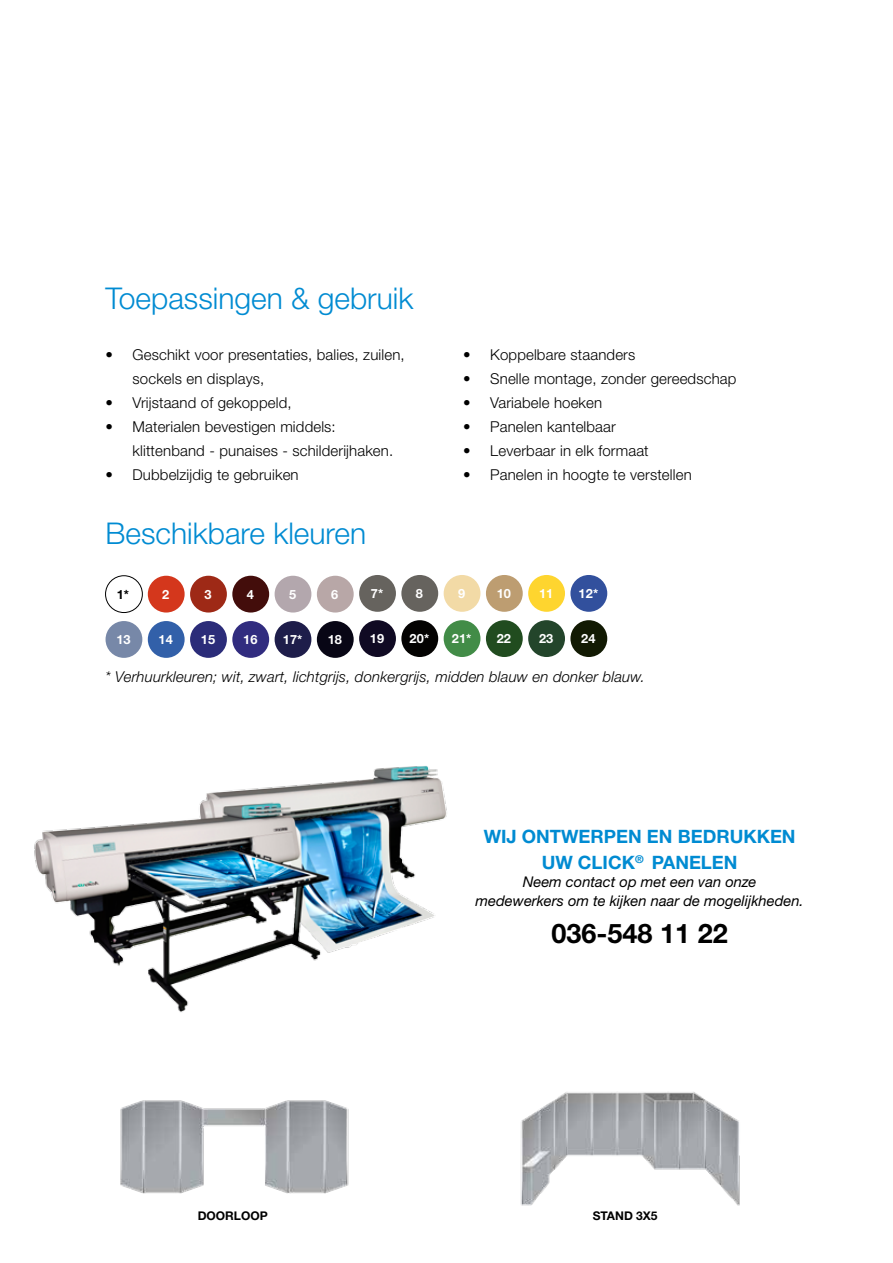
<style>
.page{position:relative;width:893px;height:1263px;background:#fff}
.page>*{position:absolute;margin:0;border:0;box-sizing:border-box;transform-origin:0 0}
.t1{font:300 30px "Helvetica Neue LT Std";color:#008bd2}
.t2{font:700 27px "Helvetica Neue LT Std";color:#000}
.t3{font:700 18.45px/25.8px "Helvetica Neue LT Std";color:#008bd2;text-align:center}
.t4{font:300 15px/24px "Helvetica Neue LT Std";letter-spacing:.01em;color:#000}
.t5{font:italic 300 15px "Helvetica Neue LT Std";letter-spacing:.01em;color:#000}
.t6{font:italic 14.7px/18.5px "Helvetica Neue LT Std";color:#000;text-align:center}
.t7{font:700 12.75px "Helvetica Neue LT Std";letter-spacing:.01em;color:#fff}
.t8{font:700 12.75px "Helvetica Neue LT Std";color:#000}
.t9{font:700 12px "Helvetica Neue LT Std";color:#000}
</style>
<div class="page">
<div style="left:105px;top:575px;width:38px;height:38px;border:1px solid #000;border-radius:50%"></div>
<div style="left:106px;top:621px;width:36px;height:37px;background:#7788a8;border-radius:50%"></div>
<div style="left:148px;top:576px;width:37px;height:36px;background:#d4371c;border-radius:50%"></div>
<div style="left:148px;top:621px;width:37px;height:37px;background:#3260a9;border-radius:50%"></div>
<div style="left:190px;top:576px;width:37px;height:36px;background:#9e2916;border-radius:50%"></div>
<div style="left:190px;top:621px;width:37px;height:37px;background:#2b2c79;border-radius:50%"></div>
<div style="left:232px;top:576px;width:37px;height:36px;background:#430d0b;border-radius:50%"></div>
<div style="left:232px;top:621px;width:37px;height:37px;background:#312c7f;border-radius:50%"></div>
<div style="left:275px;top:576px;width:36px;height:36px;background:#b3a7ad;border-radius:50%"></div>
<div style="left:275px;top:621px;width:36px;height:37px;background:#1e1d4a;border-radius:50%"></div>
<div style="left:317px;top:576px;width:37px;height:36px;background:#b8a7a7;border-radius:50%"></div>
<div style="left:317px;top:621px;width:37px;height:37px;background:#080615;border-radius:50%"></div>
<div style="left:359px;top:575px;width:37px;height:37px;background:#66635e;border-radius:50%"></div>
<div style="left:359px;top:620px;width:37px;height:37px;background:#100a23;border-radius:50%"></div>
<div style="left:401px;top:575px;width:37px;height:37px;background:#66635e;border-radius:50%"></div>
<div style="left:401px;top:620px;width:37px;height:37px;background:#040302;border-radius:50%"></div>
<div style="left:444px;top:575px;width:36px;height:37px;background:#f2daa6;border-radius:50%"></div>
<div style="left:444px;top:620px;width:36px;height:37px;background:#428c47;border-radius:50%"></div>
<div style="left:486px;top:575px;width:37px;height:37px;background:#bd9d71;border-radius:50%"></div>
<div style="left:486px;top:620px;width:37px;height:37px;background:#214c1f;border-radius:50%"></div>
<div style="left:528px;top:575px;width:37px;height:37px;background:#fed52f;border-radius:50%"></div>
<div style="left:528px;top:620px;width:37px;height:37px;background:#23452b;border-radius:50%"></div>
<div style="left:570px;top:575px;width:37px;height:37px;background:#32509d;border-radius:50%"></div>
<div style="left:570px;top:620px;width:37px;height:37px;background:#121a03;border-radius:50%"></div>
<img style="left:34px;top:766px;width:413px;height:246px">
<img style="left:120px;top:1100px;width:229px;height:94px">
<img style="left:520px;top:1092px;width:220px;height:114px">
<h1 class="t1" style="left:106px;top:280px;width:309px">Toepassingen &amp; gebruik</h1>
<p class="t4" style="left:133px;top:342px;width:274px;text-indent:-27px">• Geschikt voor presentaties, balies, zuilen, sockels en displays,</p>
<p class="t4" style="left:106px;top:390px;width:188px">• Vrijstaand of gekoppeld,</p>
<p class="t4" style="left:133px;top:414px;width:262px;text-indent:-27px">• Materialen bevestigen middels: klittenband - punaises - schilderijhaken.</p>
<p class="t4" style="left:106px;top:462px;width:195px">• Dubbelzijdig te gebruiken</p>
<h1 class="t1" style="left:106px;top:515px;width:262px">Beschikbare kleuren</h1>
<p class="t8" style="left:117px;top:586px;width:14px">1*</p>
<p class="t7" style="left:116px;top:631px;width:16px">13</p>
<p class="t7" style="left:162px;top:586px;width:9px">2</p>
<p class="t7" style="left:159px;top:631px;width:16px">14</p>
<p class="t7" style="left:205px;top:586px;width:9px">3</p>
<p class="t7" style="left:201px;top:631px;width:16px">15</p>
<p class="t7" style="left:247px;top:586px;width:9px">4</p>
<p class="t7" style="left:243px;top:631px;width:16px">16</p>
<p class="t7" style="left:289px;top:586px;width:9px">5</p>
<p class="t7" style="left:283px;top:631px;width:21px">17*</p>
<p class="t7" style="left:331px;top:586px;width:9px">6</p>
<p class="t7" style="left:328px;top:631px;width:16px">18</p>
<p class="t7" style="left:371px;top:585px;width:14px">7*</p>
<p class="t7" style="left:370px;top:631px;width:16px">19</p>
<p class="t7" style="left:416px;top:585px;width:9px">8</p>
<p class="t7" style="left:410px;top:631px;width:21px">20*</p>
<p class="t4" style="left:463px;top:342px;width:174px">• Koppelbare staanders</p>
<p class="t4" style="left:463px;top:366px;width:275px">• Snelle montage, zonder gereedschap</p>
<p class="t4" style="left:463px;top:390px;width:141px">• Variabele hoeken</p>
<p class="t4" style="left:463px;top:414px;width:154px">• Panelen kantelbaar</p>
<p class="t4" style="left:463px;top:438px;width:187px">• Leverbaar in elk formaat</p>
<p class="t4" style="left:463px;top:462px;width:230px">• Panelen in hoogte te verstellen</p>
<p class="t7" style="left:458px;top:585px;width:9px">9</p>
<p class="t7" style="left:452px;top:631px;width:21px">21*</p>
<p class="t7" style="left:497px;top:585px;width:16px">10</p>
<p class="t7" style="left:497px;top:631px;width:16px">22</p>
<p class="t7" style="left:539px;top:585px;width:16px">11</p>
<p class="t7" style="left:539px;top:631px;width:16px">23</p>
<p class="t7" style="left:579px;top:585px;width:21px">12*</p>
<p class="t7" style="left:581px;top:631px;width:16px">24</p>
<p class="t5" style="left:106px;top:668px;width:541px">* Verhuurkleuren; wit, zwart, lichtgrijs, donkergrijs, midden blauw en donker blauw.</p>
<p class="t3" style="left:484px;top:823px;width:313px">WIJ ONTWERPEN EN BEDRUKKEN<br>UW CLICK<sup>®</sup> PANELEN</p>
<p class="t6" style="left:476px;top:872px;width:330px">Neem contact op met een van onze<br>medewerkers om te kijken naar de mogelijkheden.</p>
<h2 class="t2" style="left:552px;top:916px;width:178px">036-548 11 22</h2>
<p class="t9" style="left:198px;top:1208px;width:72px">DOORLOOP</p>
<p class="t9" style="left:593px;top:1208px;width:66px">STAND 3X5</p>
</div>
